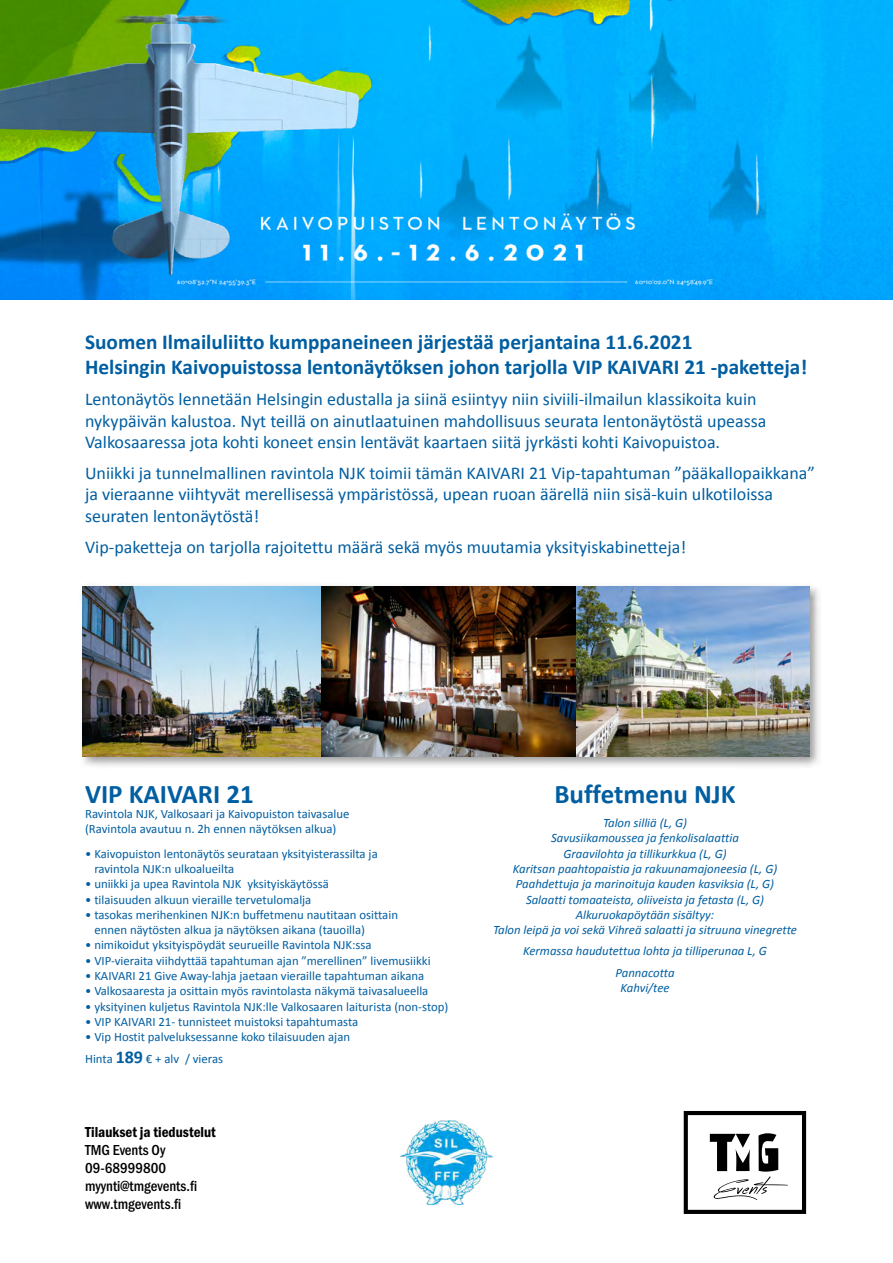
<style>
.page{position:relative;width:893px;height:1263px;background:#fff}
.page>*{position:absolute;margin:0;border:0;box-sizing:border-box;transform-origin:0 0}
.t1{font:700 27px "Calibri";color:#005ea1}
.t2{font:700 21.3px/25.5px "Calibri";color:#005ea1}
.t3{font:18px/21.6px "Calibri";color:#005ea1}
.t4{font:500 15px/18px "Franklin Gothic URW Con";color:#000}
.t5{font:15px "Franklin Gothic URW Con Dem";color:#000}
.t6{font:12.75px/15.3px "Calibri";color:#005ea1}
.t7{font:italic 12.75px/15.3px "Calibri";color:#005ea1;text-align:center}
.s1{font-weight:700;font-size:18px}
</style>
<div class="page">
<img style="left:0;top:0;width:893px;height:300px">
<svg style="left:684px;top:1111px;width:122px;height:103px"></svg>
<img style="left:400px;top:1120px;width:93px;height:85px">
<div style="left:79px;top:582px;width:743px;height:188px;background:#000;opacity:.4"></div>
<img style="left:575px;top:587px;width:234px;height:169px">
<img style="left:83px;top:586px;width:255px;height:170px">
<img style="left:321px;top:587px;width:254px;height:169px">
<h2 class="t2" style="left:85px;top:328px;width:724px">Suomen Ilmailuliitto kumppaneineen järjestää perjantaina 11.6.2021<br>Helsingin Kaivopuistossa lentonäytöksen johon tarjolla VIP KAIVARI 21 -paketteja!</h2>
<p class="t3" style="left:85px;top:388px;width:683px">Lentonäytös lennetään Helsingin edustalla ja siinä esiintyy niin siviili-ilmailun klassikoita kuin nykypäivän kalustoa. Nyt teillä on ainutlaatuinen mahdollisuus seurata lentonäytöstä upeassa<br>Valkosaaressa jota kohti koneet ensin lentävät kaartaen siitä jyrkästi kohti Kaivopuistoa.</p>
<h3 class="t3" style="left:85px;top:461px;width:732px">Uniikki ja tunnelmallinen ravintola NJK toimii tämän KAIVARI 21 Vip-tapahtuman ”pääkallopaikkana” ja vieraanne viihtyvät merellisessä ympäristössä, upean ruoan äärellä niin sisä-kuin ulkotiloissa seuraten lentonäytöstä!</h3>
<h3 class="t3" style="left:85px;top:535px;width:603px">Vip-paketteja on tarjolla rajoitettu määrä sekä myös muutamia yksityiskabinetteja!</h3>
<h1 class="t1" style="left:85px;top:775px;width:170px">VIP KAIVARI 21</h1>
<p class="t6" style="left:85px;top:806px;width:266px">Ravintola NJK, Valkosaari ja Kaivopuiston taivasalue (Ravintola avautuu n. 2h ennen näytöksen alkua)</p>
<p class="t6" style="left:94px;top:845px;width:285px;text-indent:-9px">• Kaivopuiston lentonäytös seurataan yksityisterassilta ja ravintola NJK:n ulkoalueilta</p>
<p class="t6" style="left:85px;top:876px;width:245px">• uniikki ja upea Ravintola NJK yksityiskäytössä</p>
<p class="t6" style="left:85px;top:891px;width:228px">• tilaisuuden alkuun vieraille tervetulomalja</p>
<p class="t6" style="left:94px;top:906px;width:305px;text-indent:-9px">• tasokas merihenkinen NJK:n buffetmenu nautitaan osittain ennen näytösten alkua ja näytöksen aikana (tauoilla)</p>
<p class="t6" style="left:85px;top:937px;width:288px">• nimikoidut yksityispöydät seurueille Ravintola NJK:ssa</p>
<p class="t6" style="left:85px;top:952px;width:347px">• VIP-vieraita viihdyttää tapahtuman ajan ”merellinen” livemusiikki</p>
<p class="t6" style="left:85px;top:968px;width:341px">• KAIVARI 21 Give Away-lahja jaetaan vieraille tapahtuman aikana</p>
<p class="t6" style="left:85px;top:983px;width:345px">• Valkosaaresta ja osittain myös ravintolasta näkymä taivasalueella</p>
<p class="t6" style="left:85px;top:998px;width:365px">• yksityinen kuljetus Ravintola NJK:lle Valkosaaren laiturista (non-stop)</p>
<p class="t6" style="left:85px;top:1014px;width:275px">• VIP KAIVARI 21- tunnisteet muistoksi tapahtumasta</p>
<p class="t6" style="left:85px;top:1026px;width:267px;line-height:21.6px">• Vip Hostit palveluksessanne koko tilaisuuden ajan<br>Hinta <span class="s1">189</span> € + alv / vieras</p>
<p class="t5" style="left:85px;top:1122px;width:132px">Tilaukset ja tiedustelut</p>
<p class="t4" style="left:85px;top:1140px;width:114px">TMG Events Oy<br>09-68999800 myynti@tmgevents.fi www.tmgevents.fi</p>
<h1 class="t1" style="left:554px;top:775px;width:183px">Buffetmenu NJK</h1>
<p class="t7" style="left:493px;top:814px;width:305px">Talon silliä (L, G)<br>Savusiikamoussea ja fenkolisalaattia<br>Graavilohta ja tillikurkkua (L, G)<br>Karitsan paahtopaistia ja rakuunamajoneesia (L, G)<br>Paahdettuja ja marinoituja kauden kasviksia (L, G)<br>Salaatti tomaateista, oliiveista ja fetasta (L, G)<br>Alkuruokapöytään sisältyy:<br>Talon leipä ja voi sekä Vihreä salaatti ja sitruuna vinegrette</p>
<p class="t7" style="left:523px;top:940px;width:245px;line-height:21.3px">Kermassa haudutettua lohta ja tilliperunaa L, G<br>Pannacotta</p>
<p class="t7" style="left:620px;top:979px;width:51px">Kahvi/tee</p>
</div>
